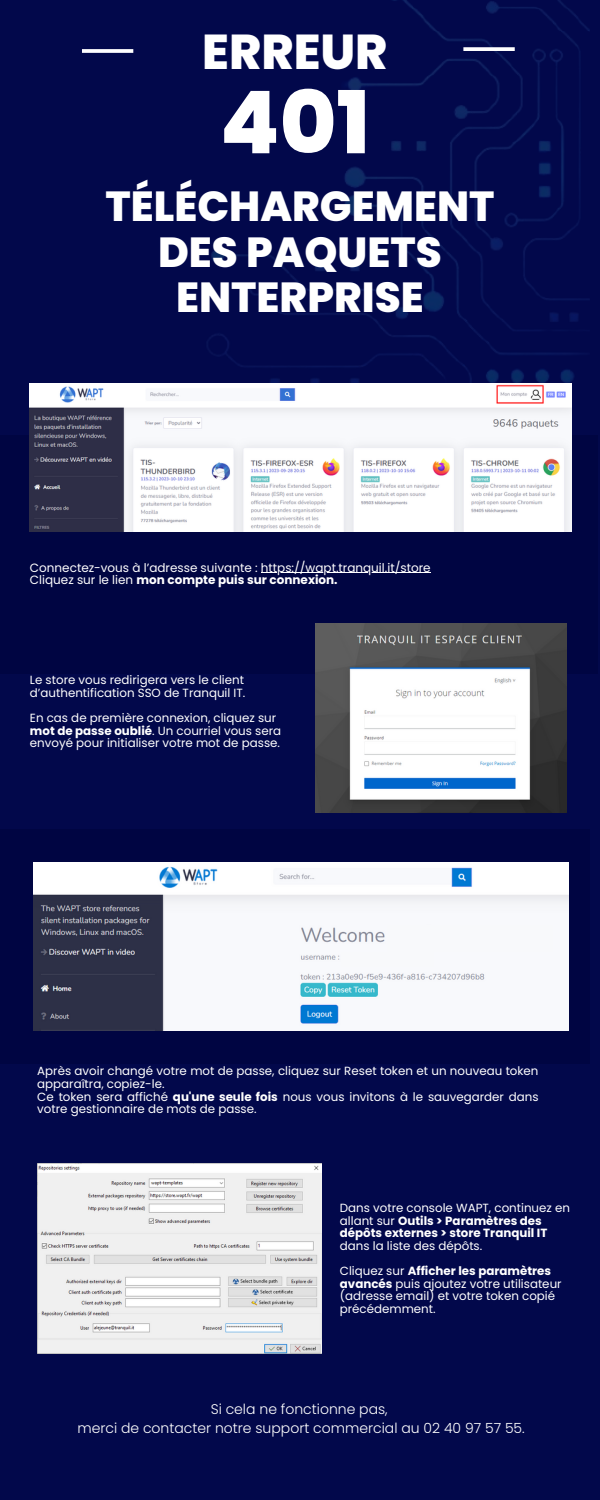
<style>
.page{position:relative;width:600px;height:1500px;background:#02084b}
.page>*{position:absolute;margin:0;border:0;box-sizing:border-box;transform-origin:0 0}
.t1{font:800 86.6px "Poppins";color:#fff}
.t2{font:800 48.9px "Poppins";color:#fff}
.t3{font:800 42px/45.8px "Poppins";color:#fff;text-align:center}
.t4{font:300 14px "Poppins";color:#fff}
.t5{font:12px "Poppins";color:#fff}
.t6{font:700 12px "Poppins";color:#fff}
.t7{font:11.8px/12.6px "Poppins";color:#fff}
.s1{font-weight:400}
.s2{font-weight:700}
</style>
<div class="page">
<img style="left:207px;top:0;width:383px;height:394px">
<div style="left:0;top:435px;width:598px;height:238px;background:#000540"></div>
<svg style="left:82px;top:49px;width:51px;height:4px"></svg>
<svg style="left:463px;top:47px;width:52px;height:4px"></svg>
<img style="left:316px;top:623px;width:251px;height:189px">
<img style="left:37px;top:1164px;width:285px;height:189px">
<img style="left:30px;top:383px;width:541px;height:149px">
<hr style="left:261px;top:572px;width:170px;height:1px;background:#fff">
<div style="left:0;top:829px;width:590px;height:235px;background:#000540"></div>
<img style="left:34px;top:862px;width:534px;height:169px">
<div style="left:341px;top:952px;width:93px;height:14px;background:#f8f9fb"></div>
<div style="left:387px;top:925px;width:166px;height:27px;background:#f8f9fb"></div>
<p class="t2" style="left:202px;top:18px;width:187px">ERREUR</p>
<p class="t1" style="left:220px;top:62px;width:152px">401</p>
<p class="t3" style="left:105px;top:183px;width:391px">TÉLÉCHARGEMENT<br>DES PAQUETS<br>ENTERPRISE</p>
<p class="t5" style="left:30px;top:559px;width:402px">Connectez-vous à l’adresse suivante : https://wapt.tranquil.it/store</p>
<p class="t6" style="left:30px;top:572px;width:309px"><span class="s1">Cliquez sur le lien</span> mon compte puis sur connexion.</p>
<p class="t7" style="left:30px;top:674px;width:217px">Le store vous redirigera vers le client d’authentification SSO de Tranquil IT.</p>
<p class="t7" style="left:30px;top:712px;width:253px">En cas de première connexion, cliquez sur <span class="s2">mot de passe oublié</span>. Un courriel vous sera envoyé pour initialiser votre mot de passe.</p>
<p class="t7" style="left:37px;top:1065px;width:503px">Après avoir changé votre mot de passe, cliquez sur Reset token et un nouveau token apparaîtra, copiez-le.</p>
<p class="t7" style="left:37px;top:1090px;width:503px">Ce token sera affiché <span class="s2">qu'une seule fois</span> nous vous invitons à le sauvegarder dans votre gestionnaire de mots de passe.</p>
<p class="t7" style="left:340px;top:1202px;width:232px">Dans votre console WAPT, continuez en allant sur <span class="s2">Outils &gt; Paramètres des dépôts externes &gt; store Tranquil IT </span>dans la liste des dépôts.</p>
<p class="t7" style="left:340px;top:1265px;width:223px">Cliquez sur <span class="s2">Afficher les paramètres avancés</span> puis ajoutez votre utilisateur (adresse email) et votre token copié précédemment.</p>
<p class="t4" style="left:211px;top:1399px;width:179px">Si cela ne fonctionne pas,</p>
<p class="t4" style="left:77px;top:1419px;width:449px">merci de contacter notre support commercial au 02 40 97 57 55.</p>
</div>
